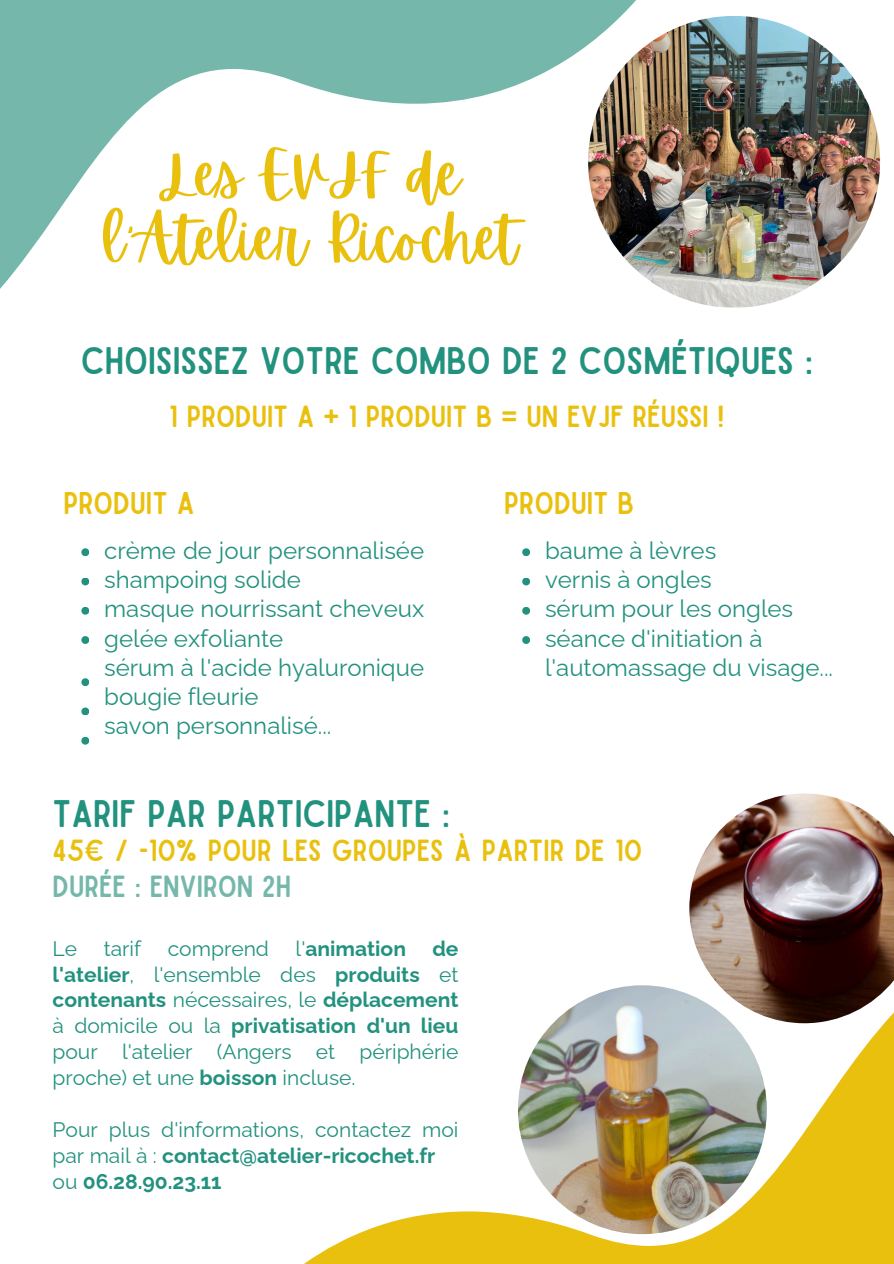
<style>
.page{position:relative;width:894px;height:1264px;background:#fff}
.page>*{position:absolute;margin:0;border:0;box-sizing:border-box;transform-origin:0 0}
.t1{font:59.85px/64.2px "Apricots";color:#eac00f;text-align:center}
.t2{font:36.75px "Sailors";color:#22927f}
.t3{font:30px "Sailors";color:#eac00f}
.t4{font:29.25px/36px "Sailors";color:#eac00f}
.t5{font:24px/29.2px "Raleway";color:#22927f}
.t6{font:21px/25.8px "Raleway";color:#22927f;text-align:justify}
.t7{font:700 21px "Raleway";color:#22927f}
.s1{color:#75b8ab}
.s2{font-weight:400}
.s3{font-weight:700}
</style>
<div class="page">
<svg style="left:0;top:0;width:636px;height:289px"></svg>
<svg style="left:305px;top:1016px;width:588px;height:247px"></svg>
<img style="left:587px;top:16px;width:293px;height:292px">
<img style="left:689px;top:793px;width:204px;height:230px">
<img style="left:518px;top:985px;width:248px;height:249px;border-radius:50%">
<svg style="left:81px;top:548px;width:8px;height:8px"></svg>
<svg style="left:81px;top:578px;width:8px;height:7px"></svg>
<svg style="left:81px;top:607px;width:8px;height:7px"></svg>
<svg style="left:81px;top:636px;width:8px;height:8px"></svg>
<svg style="left:81px;top:678px;width:8px;height:8px"></svg>
<svg style="left:81px;top:707px;width:8px;height:8px"></svg>
<svg style="left:81px;top:737px;width:8px;height:7px"></svg>
<svg style="left:522px;top:548px;width:8px;height:8px"></svg>
<svg style="left:522px;top:578px;width:8px;height:7px"></svg>
<svg style="left:522px;top:607px;width:8px;height:7px"></svg>
<svg style="left:522px;top:636px;width:8px;height:8px"></svg>
<h4 class="t1" style="left:105px;top:144px;width:414px">Les EVJF de l'Atelier Ricochet</h4>
<h3 class="t2" style="left:81px;top:347px;width:733px">CHOISISSEZ VOTRE COMBO DE 2 COSMÉTIQUES :</h3>
<h5 class="t4" style="left:169px;top:400px;width:556px">1 PRODUIT A + 1 PRODUIT B = UN EVJF RÉUSSI !</h5>
<p class="t3" style="left:63px;top:491px;width:133px">PRODUIT A</p>
<p class="t3" style="left:504px;top:491px;width:132px">PRODUIT B</p>
<p class="t5" style="left:104px;top:535px;width:321px">crème de jour personnalisée shampoing solide<br>masque nourrissant cheveux gelée exfoliante<br>sérum à l'acide hyaluronique bougie fleurie<br>savon personnalisé...</p>
<p class="t5" style="left:545px;top:535px;width:289px">baume à lèvres<br>vernis à ongles<br>sérum pour les ongles séance d'initiation à l'automassage du visage...</p>
<h6 class="t2" style="left:52px;top:800px;width:399px">TARIF PAR PARTICIPANTE :</h6>
<p class="t4" style="left:52px;top:833px;width:591px">45€ / -10% POUR LES GROUPES À PARTIR DE 10<br><span class="s1">DURÉE : ENVIRON 2H</span></p>
<h4 class="t6" style="left:52px;top:935px;width:26px">Le</h4>
<h4 class="t6" style="left:104px;top:935px;width:39px">tarif</h4>
<h4 class="t6" style="left:168px;top:935px;width:103px">comprend</h4>
<h4 class="t7" style="left:295px;top:936px;width:112px"><span class="s2">l'</span>animation</h4>
<h4 class="t6" style="left:52px;top:935px;width:407px;text-indent:380px"><span class="s3">de l'atelier</span>, l'ensemble des <span class="s3">produits</span> et <span class="s3">contenants</span> nécessaires, le <span class="s3">déplacement </span>à domicile ou la <span class="s3">privatisation d'un lieu </span>pour l'atelier (Angers et périphérie proche) et une <span class="s3">boisson</span> incluse.</h4>
<h6 class="t6" style="left:52px;top:1116px;width:407px">Pour plus d'informations, contactez moi par mail à : <span class="s3">contact@atelier-ricochet.fr</span></h6>
<h4 class="t7" style="left:52px;top:1168px;width:170px"><span class="s2">ou</span> 06.28.90.23.11</h4>
</div>
